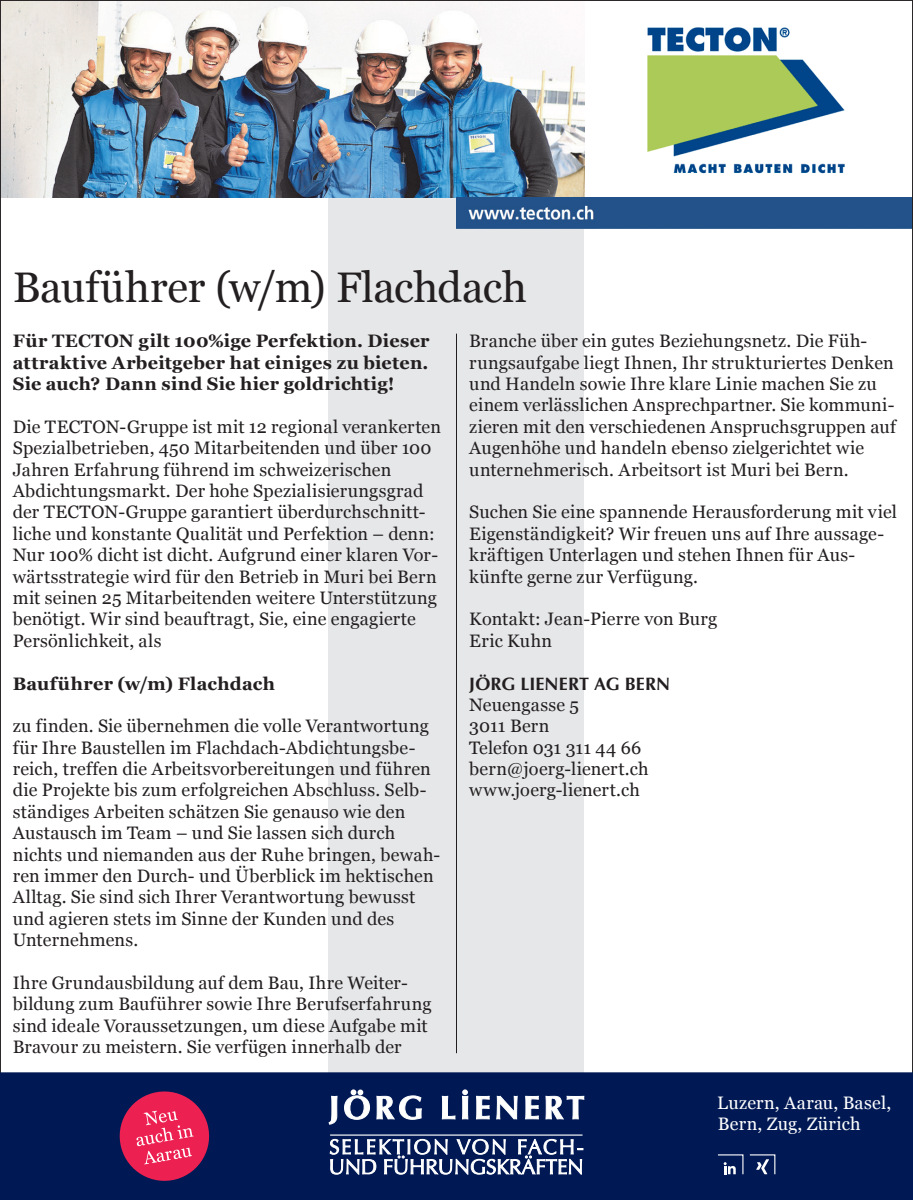
<style>
.page{position:relative;width:913px;height:1200px;background:#fff}
.page>*{position:absolute;margin:0;border:0;box-sizing:border-box;transform-origin:0 0}
.t1{font:42.75px "Georgia";letter-spacing:-.005em;color:#231f20}
.t2{font:18px/21.4px "Georgia";letter-spacing:.015em;color:#231f20}
.t3{font:700 18px/21.4px "Georgia";letter-spacing:.01em;color:#231f20;text-align:justify}
.t4{font:18px/21.4px "Georgia";letter-spacing:.015em;color:#fff}
.t5{font:700 18px "Optima";letter-spacing:.01em;color:#231f20}
</style>
<div class="page">
<div style="left:328px;top:0;width:256px;height:1199px;background:#e6e7e9"></div>
<hr style="left:456px;top:333px;width:1px;height:719px;background:#231f20">
<img style="left:2px;top:2px;width:582px;height:196px">
<img style="left:598px;top:27px;width:295px;height:171px">
<img style="left:456px;top:198px;width:454px;height:30px">
<div style="left:0;top:1071px;width:912px;height:128px;background:#001954"></div>
<svg style="left:328px;top:1095px;width:9px;height:29px"></svg>
<svg style="left:376px;top:1095px;width:46px;height:24px"></svg>
<svg style="left:441px;top:1095px;width:14px;height:24px"></svg>
<svg style="left:476px;top:1095px;width:13px;height:24px"></svg>
<svg style="left:496px;top:1095px;width:21px;height:24px"></svg>
<svg style="left:525px;top:1095px;width:13px;height:24px"></svg>
<svg style="left:545px;top:1095px;width:39px;height:24px"></svg>
<svg style="left:329px;top:1138px;width:254px;height:36px;background:#4f6089"></svg>
<hr style="left:330px;top:1134px;width:252px;height:1px;background:#fff">
<svg style="left:461px;top:1089px;width:7px;height:30px"></svg>
<svg style="left:344px;top:1089px;width:26px;height:30px"></svg>
<svg style="left:716px;top:1153px;width:59px;height:21px"></svg>
<svg style="left:115px;top:1086px;width:99px;height:99px;background:#98285a"></svg>
<p class="t1" style="left:13px;top:256px;width:515px">Bauführer (w/m) Flachdach</p>
<p class="t2" style="left:469px;top:329px;width:428px">Branche über ein gutes Beziehungsnetz. Die Füh&shy;rungsaufgabe liegt Ihnen, Ihr strukturiertes Denken und Handeln sowie Ihre klare Linie machen Sie zu einem verlässlichen Ansprechpartner. Sie kommuni&shy;zieren mit den verschiedenen Anspruchsgruppen auf Augenhöhe und handeln ebenso zielgerichtet wie unternehmerisch. Arbeitsort ist Muri bei Bern.</p>
<p class="t2" style="left:469px;top:500px;width:429px">Suchen Sie eine spannende Herausforderung mit viel Eigenständigkeit? Wir freuen uns auf Ihre aussage&shy;kräftigen Unterlagen und stehen Ihnen für Aus&shy;künfte gerne zur Verfügung.</p>
<p class="t2" style="left:469px;top:607px;width:249px">Kontakt: Jean-Pierre von Burg</p>
<p class="t2" style="left:469px;top:629px;width:84px">Eric Kuhn</p>
<p class="t5" style="left:469px;top:672px;width:202px">JÖRG LIENERT AG BERN</p>
<p class="t2" style="left:469px;top:693px;width:111px">Neuengasse 5</p>
<p class="t2" style="left:469px;top:714px;width:82px">3011 Bern</p>
<p class="t2" style="left:469px;top:735px;width:173px">Telefon 031 311 44 66</p>
<p class="t2" style="left:469px;top:757px;width:181px">bern@joerg-lienert.ch www.joerg-lienert.ch</p>
<p class="t3" style="left:13px;top:329px;width:418px">Für TECTON gilt 100%ige Perfektion. Dieser attraktive Arbeitgeber hat einiges zu bieten.<br>Sie auch? Dann sind Sie hier goldrichtig!</p>
<p class="t2" style="left:13px;top:415px;width:429px">Die TECTON-Gruppe ist mit 12 regional verankerten Spezialbetrieben, 450 Mitarbeitenden und über 100<br>Jahren Erfahrung führend im schweizerischen Abdichtungsmarkt. Der hohe Spezialisierungsgrad der TECTON-Gruppe garantiert überdurchschnitt&shy;liche und konstante Qualität und Perfektion – denn:<br>Nur 100% dicht ist dicht. Aufgrund einer klaren Vor&shy;wärtsstrategie wird für den Betrieb in Muri bei Bern mit seinen 25 Mitarbeitenden weitere Unterstützung benötigt. Wir sind beauftragt, Sie, eine engagierte Persönlichkeit, als</p>
<p class="t3" style="left:13px;top:671px;width:264px">Bauführer (w/m) Flachdach</p>
<p class="t2" style="left:13px;top:714px;width:429px">zu finden. Sie übernehmen die volle Verantwortung für Ihre Baustellen im Flachdach-Abdichtungsbe&shy;reich, treffen die Arbeitsvorbereitungen und führen die Projekte bis zum erfolgreichen Abschluss. Selb&shy;ständiges Arbeiten schätzen Sie genauso wie den Austausch im Team – und Sie lassen sich durch nichts und niemanden aus der Ruhe bringen, bewah&shy;ren immer den Durch- und Überblick im hektischen Alltag. Sie sind sich Ihrer Verantwortung bewusst und agieren stets im Sinne der Kunden und des Unternehmens.</p>
<p class="t2" style="left:13px;top:971px;width:420px">Ihre Grundausbildung auf dem Bau, Ihre Weiter&shy;bildung zum Bauführer sowie Ihre Berufserfahrung sind ideale Voraussetzungen, um diese Aufgabe mit Bravour zu meistern. Sie verfügen innerhalb der</p>
<p class="t4" style="left:717px;top:1090px;width:175px">Luzern, Aarau, Basel,<br>Bern, Zug, Zürich</p>
</div>
